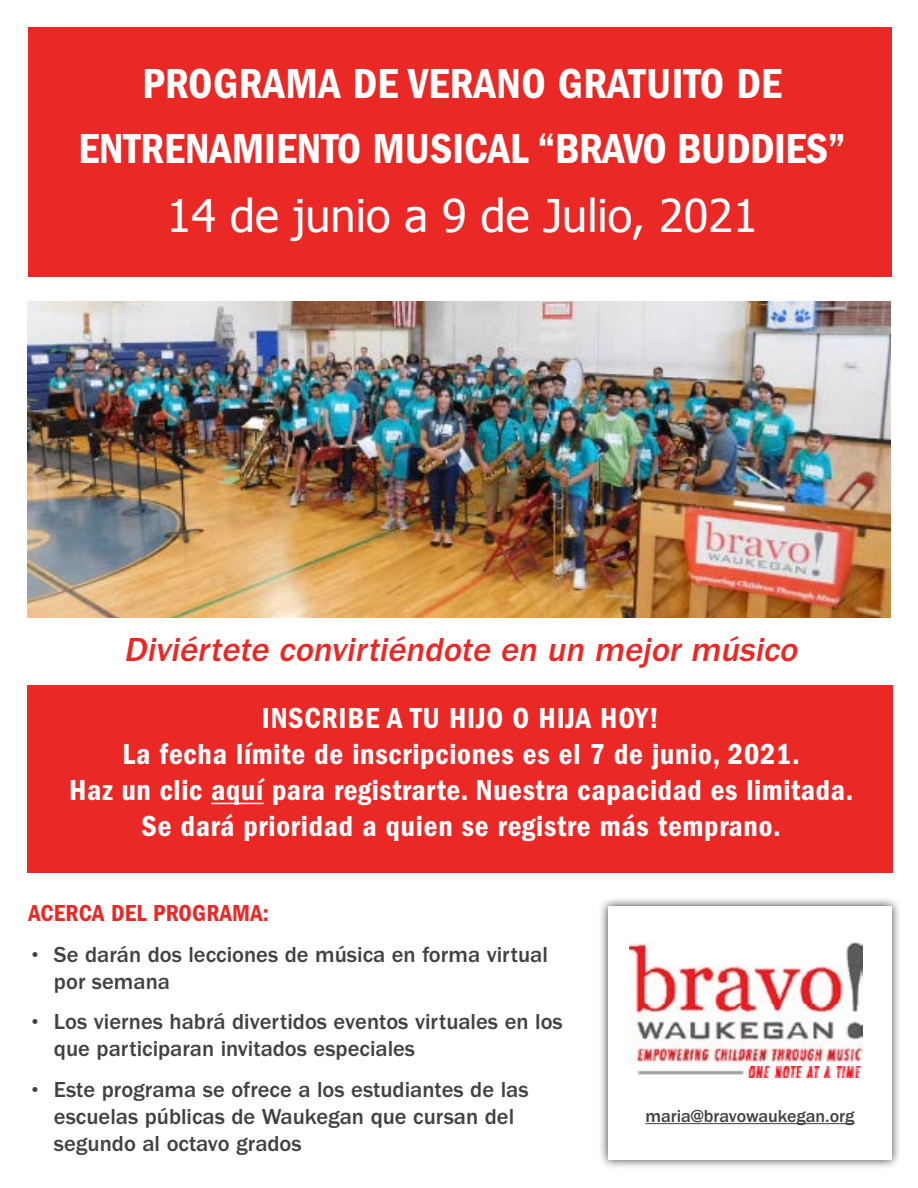
<style>
.page{position:relative;width:918px;height:1188px;background:#fff}
.page>*{position:absolute;margin:0;border:0;box-sizing:border-box;transform-origin:0 0}
.t1{font:45px "Tahoma";color:#fff}
.t2{font:43.5px/64.8px "ITC Franklin Gothic Std Dm Cd";color:#fff;text-align:center}
.t3{font:italic 500 34.5px "ITC Franklin Gothic Std";color:#ea2926}
.t4{font:30px/36px "ITC Franklin Gothic Std Dm Cd";letter-spacing:.025em;color:#fff;text-align:center}
.t5{font:24px "ITC Franklin Gothic Std Dm Cd";letter-spacing:.01em;color:#ea2926}
.t6{font:500 22.5px/27px "ITC Franklin Gothic Std";color:#414042}
.t7{font:500 18px "ITC Franklin Gothic Std";color:#414042}
</style>
<div class="page">
<div style="left:599px;top:897px;width:303px;height:273px;background:#000;opacity:.75"></div>
<div style="left:608px;top:906px;width:284px;height:254px;background:#fff"></div>
<img style="left:629px;top:943px;width:234px;height:134px">
<img style="left:27px;top:302px;width:864px;height:315px">
<div style="left:28px;top:27px;width:864px;height:249px;background:#ea2926"></div>
<hr style="left:645px;top:1123px;width:210px;height:1px;background:#414042">
<div style="left:27px;top:685px;width:865px;height:188px;background:#ea2926"></div>
<hr style="left:211px;top:803px;width:53px;height:1px;background:#fff">
<h2 class="t2" style="left:78px;top:51px;width:769px">PROGRAMA DE VERANO GRATUITO DE<br>ENTRENAMIENTO MUSICAL “BRAVO BUDDIES”</h2>
<h1 class="t1" style="left:167px;top:185px;width:592px">14 de junio a 9 de Julio, 2021</h1>
<h3 class="t3" style="left:124px;top:630px;width:682px">Diviértete convirtiéndote en un mejor músico</h3>
<h3 class="t4" style="left:69px;top:701px;width:786px">INSCRIBE A TU HIJO O HIJA HOY!<br>La fecha límite de inscripciones es el 7 de junio, 2021.<br>Haz un clic aquí para registrarte. Nuestra capacidad es limitada.<br>Se dará prioridad a quien se registre más temprano.</h3>
<p class="t5" style="left:28px;top:899px;width:242px">ACERCA DEL PROGRAMA:</p>
<p class="t6" style="left:54px;top:941px;width:495px;text-indent:-25px">• Se darán dos lecciones de música en forma virtual por semana</p>
<p class="t6" style="left:54px;top:1008px;width:510px;text-indent:-25px">• Los viernes habrá divertidos eventos virtuales en los que participaran invitados especiales</p>
<p class="t6" style="left:54px;top:1076px;width:476px;text-indent:-25px">• Este programa se ofrece a los estudiantes de las escuelas públicas de Waukegan que cursan del segundo al octavo grados</p>
<p class="t7" style="left:645px;top:1106px;width:211px">maria@bravowaukegan.org</p>
</div>
